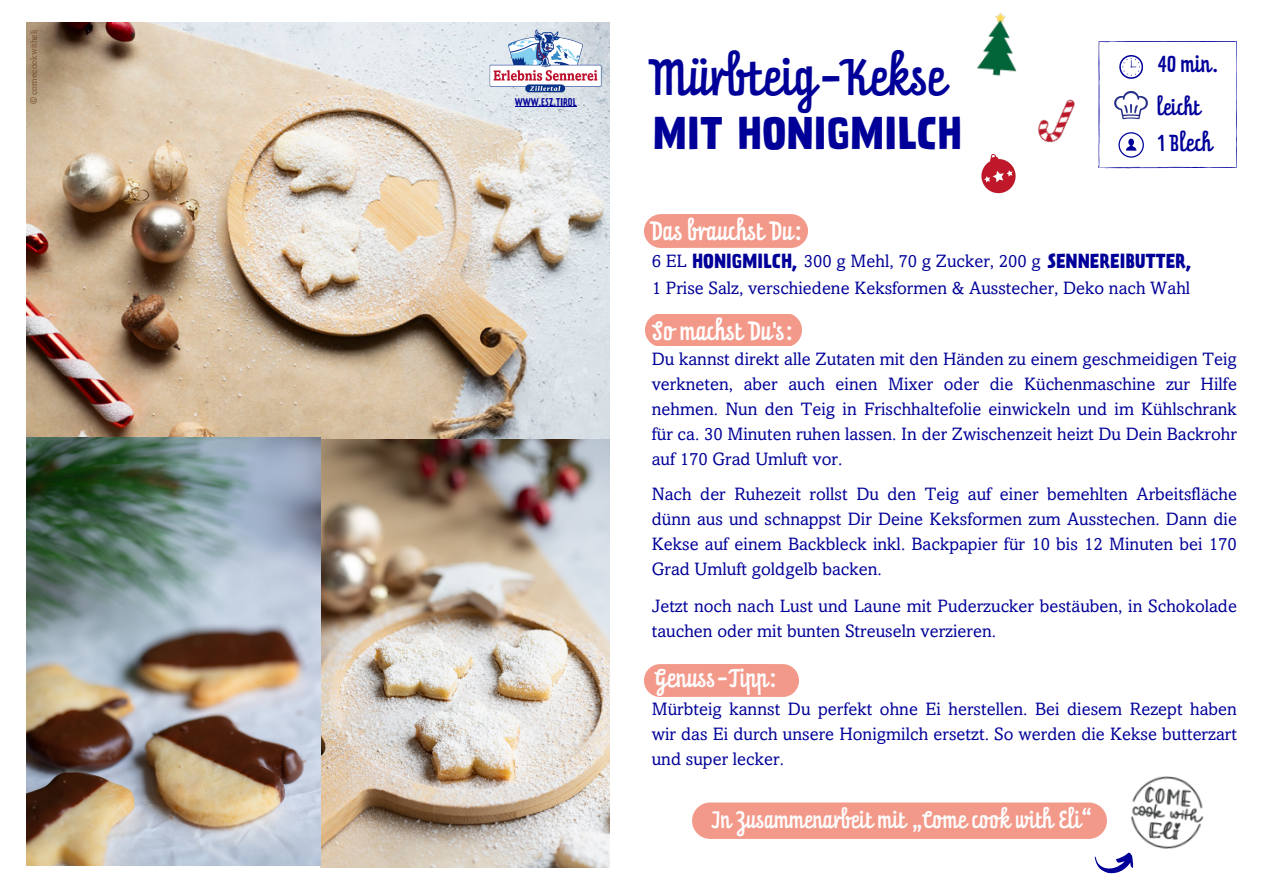
<style>
.page{position:relative;width:1263px;height:894px;background:#fff}
.page>*{position:absolute;margin:0;border:0;box-sizing:border-box;transform-origin:0 0}
.t1{font:45px "Prater Script Pro";color:#009}
.t2{font:700 40.5px "Prater Sans Pro";color:#009}
.t3{font:22.5px "Prater Script Pro";color:#fff}
.t4{font:22.5px "Prater Script Pro";color:#fdfdfd}
.t5{font:21px "Prater Script Pro";color:#fdfdfd}
.t6{font:20.25px "Prater Script Pro";color:#009}
.t7{font:19.5px "Prater Script Pro";color:#009}
.t8{font:18px/25px "Amasis MT Pro";color:#009;text-align:justify}
.t9{font:9.9px "Prater Sans Pro";color:#009}
.t10{font:9px "Amasis MT Pro";color:#764f2b}
.s1{font-family:"Prater Sans Pro";font-weight:700}
</style>
<div class="page">
<img style="left:981px;top:154px;width:35px;height:40px">
<img style="left:1038px;top:99px;width:37px;height:44px">
<img style="left:977px;top:12px;width:39px;height:64px">
<svg style="left:1098px;top:41px;width:139px;height:127px"></svg>
<div style="left:644px;top:664px;width:154px;height:31px;background:#f3998a"></div>
<div style="left:645px;top:314px;width:157px;height:32px;background:#f3998a"></div>
<img style="left:645px;top:214px;width:163px;height:34px">
<img style="left:320px;top:438px;width:289px;height:429px">
<div style="left:692px;top:802px;width:415px;height:36px;background:#f3998a;border-radius:18px"></div>
<img style="left:1130px;top:776px;width:74px;height:73px">
<svg style="left:1090px;top:838px;width:48px;height:36px"></svg>
<img style="left:27px;top:23px;width:582px;height:415px">
<img style="left:490px;top:29px;width:112px;height:63px">
<hr style="left:515px;top:106px;width:61px;height:1px;background:#009">
<img style="left:27px;top:437px;width:293px;height:428px">
<p class="t10" style="left:30px;top:104px;width:76px;rotate:-90deg">© comecookwitheli</p>
<p class="t9" style="left:515px;top:98px;width:63px">WWW.ESZ.TIROL</p>
<p class="t1" style="left:652px;top:59px;width:296px">Mürbteig-Kekse</p>
<p class="t2" style="left:652px;top:117px;width:311px">MIT HONIGMILCH</p>
<p class="t3" style="left:651px;top:222px;width:153px">Das brauchst Du:</p>
<p class="t6" style="left:1158px;top:56px;width:62px">40 min.</p>
<p class="t7" style="left:1158px;top:99px;width:45px">leicht</p>
<p class="t6" style="left:1158px;top:135px;width:56px">1 Blech</p>
<p class="t8" style="left:652px;top:250px;width:541px">6 EL <span class="s1">HONIGMILCH,</span> 300 g Mehl, 70 g Zucker, 200 g <span class="s1">SENNEREIBUTTER,</span></p>
<p class="t8" style="left:652px;top:277px;width:540px">1 Prise Salz, verschiedene Keksformen &amp; Ausstecher, Deko nach Wahl</p>
<p class="t3" style="left:653px;top:322px;width:141px">So machst Du's:</p>
<p class="t8" style="left:652px;top:348px;width:587px">Du kannst direkt alle Zutaten mit den Händen zu einem geschmeidigen Teig verkneten, aber auch einen Mixer oder die Küchenmaschine zur Hilfe nehmen. Nun den Teig in Frischhaltefolie einwickeln und im Kühlschrank für ca. 30 Minuten ruhen lassen. In der Zwischenzeit heizt Du Dein Backrohr auf 170 Grad Umluft vor.</p>
<p class="t8" style="left:652px;top:483px;width:587px">Nach der Ruhezeit rollst Du den Teig auf einer bemehlten Arbeitsfläche dünn aus und schnappst Dir Deine Keksformen zum Ausstechen. Dann die Kekse auf einem Backbleck inkl. Backpapier für 10 bis 12 Minuten bei 170<br>Grad Umluft goldgelb backen.</p>
<p class="t8" style="left:652px;top:595px;width:587px">Jetzt noch nach Lust und Laune mit Puderzucker bestäuben, in Schokolade tauchen oder mit bunten Streuseln verzieren.</p>
<p class="t4" style="left:655px;top:668px;width:123px">Genuss-Tipp:</p>
<p class="t8" style="left:652px;top:698px;width:587px">Mürbteig kannst Du perfekt ohne Ei herstellen. Bei diesem Rezept haben wir das Ei durch unsere Honigmilch ersetzt. So werden die Kekse butterzart und super lecker.</p>
<p class="t5" style="left:712px;top:810px;width:381px">In Zusammenarbeit mit „Come cook with Eli“</p>
</div>
